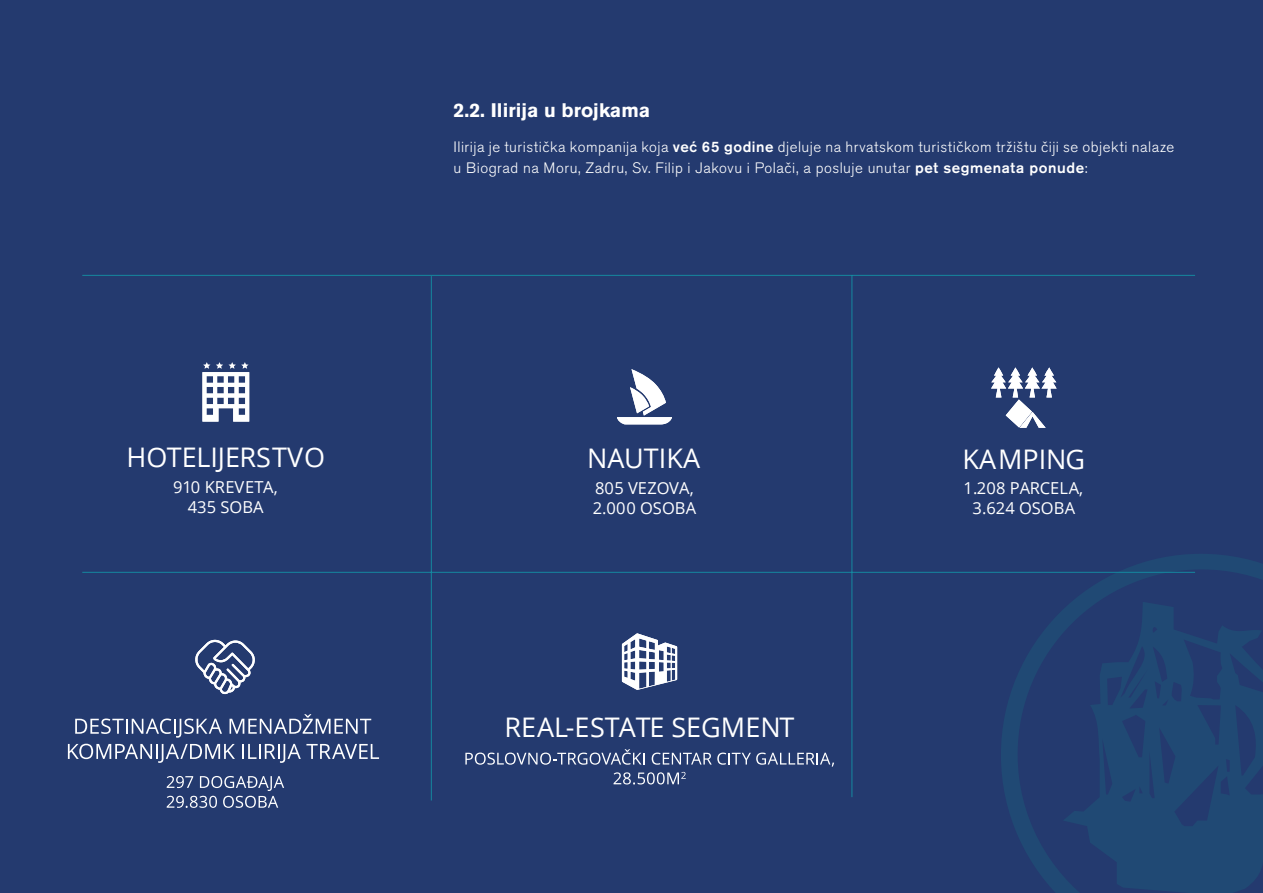
<style>
.page{position:relative;width:1263px;height:893px;background:#243a6f}
.page>*{position:absolute;margin:0;border:0;box-sizing:border-box;transform-origin:0 0}
.t1{font:27px "Open Sans";color:#fff}
.t2{font:700 19.5px "Akzidenz Grotesk Pro";color:#fff}
.t3{font:16.5px/19.8px "Open Sans";color:#fff;text-align:center}
.t4{font:300 15px/21px "Akzidenz Grotesk Pro";letter-spacing:.035em;color:#fff}
.s1{font-weight:500}
</style>
<div class="page">
<svg style="left:1001px;top:554px;width:262px;height:339px"></svg>
<svg style="left:1063px;top:602px;width:200px;height:291px;fill:#204974"></svg>
<hr style="left:82px;top:275px;width:1113px;height:1px;background:#15889f">
<hr style="left:82px;top:572px;width:1113px;height:1px;background:#15889f">
<hr style="left:431px;top:276px;width:1px;height:524px;background:#15889f">
<hr style="left:852px;top:275px;width:1px;height:522px;background:#15889f">
<svg style="left:202px;top:362px;width:47px;height:60px"></svg>
<svg style="left:991px;top:367px;width:66px;height:61px"></svg>
<svg style="left:75px;top:718px;width:147px;height:20px"></svg>
<svg style="left:230px;top:714px;width:141px;height:20px"></svg>
<svg style="left:68px;top:744px;width:167px;height:19px"></svg>
<svg style="left:242px;top:744px;width:137px;height:19px"></svg>
<svg style="left:167px;top:776px;width:117px;height:32px"></svg>
<svg style="left:195px;top:640px;width:60px;height:54px"></svg>
<svg style="left:465px;top:749px;width:369px;height:36px"></svg>
<svg style="left:622px;top:633px;width:55px;height:57px"></svg>
<svg style="left:617px;top:369px;width:55px;height:55px"></svg>
<h1 class="t1" style="left:126px;top:439px;width:200px">HOTELIJERSTVO</h1>
<p class="t3" style="left:173px;top:477px;width:106px">910 KREVETA,<br>435 SOBA</p>
<h2 class="t2" style="left:453px;top:98px;width:198px">2.2. Ilirija u brojkama</h2>
<p class="t4" style="left:453px;top:136px;width:722px">Ilirija je turistička kompanija koja <span class="s1">već 65 godine</span> djeluje na hrvatskom turističkom tržištu čiji se objekti nalaze u Biograd na Moru, Zadru, Sv. Filip i Jakovu i Polači, a posluje unutar <span class="s1">pet segmenata ponude</span>:</p>
<h1 class="t1" style="left:587px;top:440px;width:115px">NAUTIKA</h1>
<p class="t3" style="left:593px;top:478px;width:105px;text-align:left">805 VEZOVA,<br>2.000 OSOBA</p>
<h1 class="t1" style="left:504px;top:709px;width:291px">REAL-ESTATE SEGMENT</h1>
<h1 class="t1" style="left:962px;top:440px;width:124px">KAMPING</h1>
<p class="t3" style="left:964px;top:478px;width:121px">1.208 PARCELA,<br>3.624 OSOBA</p>
</div>
